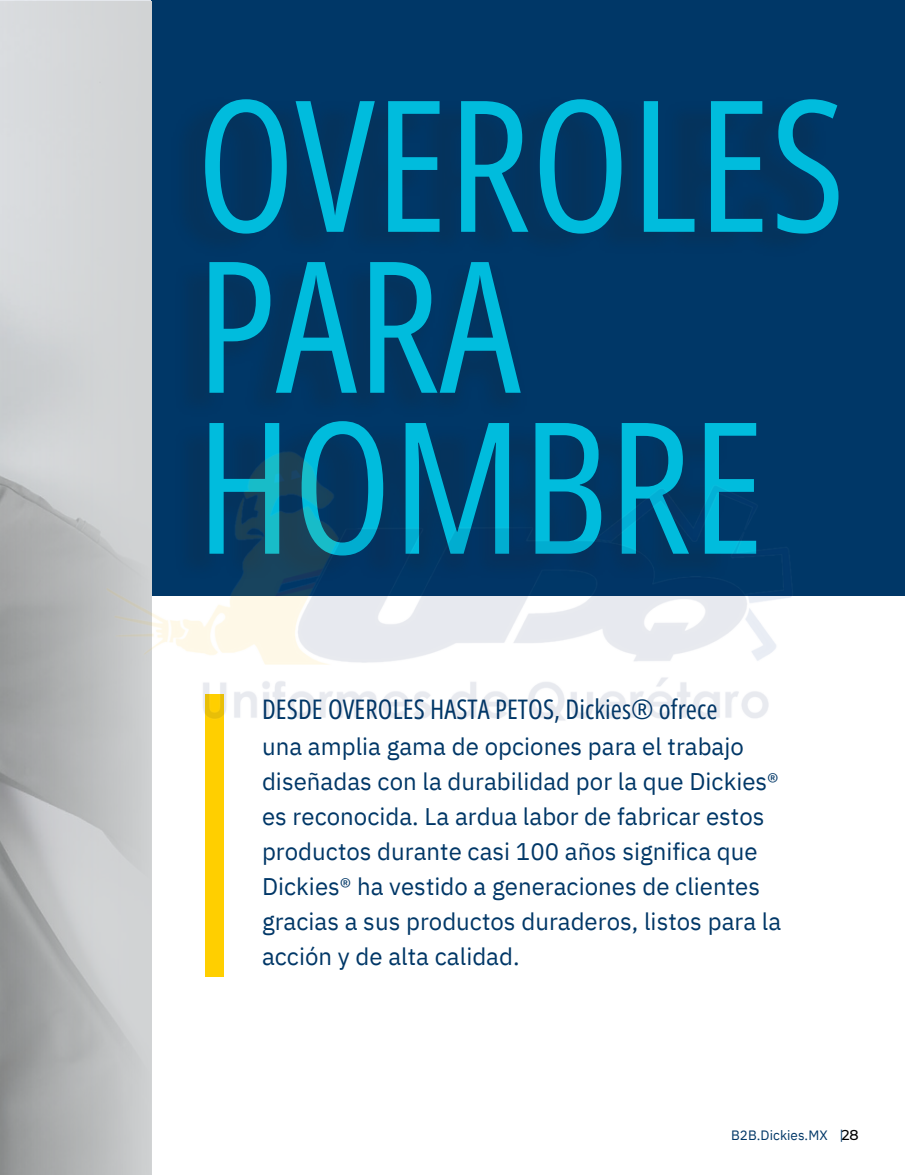
<style>
.page{position:relative;width:905px;height:1175px;background:#fff}
.page>*{position:absolute;margin:0;border:0;box-sizing:border-box;transform-origin:0 0}
.t1{font:183px/160.8px "Open Sans Condensed";color:#00bcdd}
.t2{font:27px "Open Sans Condensed";letter-spacing:.005em;color:#003767}
.t3{font:24px/34.8px "IBM Plex Sans";color:#003767}
.t4{font:500 14.25px "Montserrat";color:#000}
.t5{font:13.5px "IBM Plex Sans";letter-spacing:.005em;color:#003767}
.s1{font-weight:700;color:#fff}
</style>
<div class="page">
<div style="left:151px;top:0;width:753px;height:595px;background:#003767"></div>
<div style="left:205px;top:694px;width:19px;height:282px;background:#ffcf00"></div>
<img style="left:0;top:1px;width:152px;height:1173px">
<img style="left:69px;top:424px;width:767px;height:327px">
<h2 class="t1" style="left:196px;top:80px;width:651px">OVEROLES<br>PARA<br>HOMBRE</h2>
<p class="t2" style="left:262px;top:690px;width:457px">DESDE OVEROLES HASTA PETOS, Dickies® ofrece</p>
<p class="t3" style="left:262px;top:729px;width:520px">una amplia gama de opciones para el trabajo diseñadas con la durabilidad por la que Dickies® es reconocida. La ardua labor de fabricar estos productos durante casi 100 años significa que Dickies® ha vestido a generaciones de clientes gracias a sus productos duraderos, listos para la acción y de alta calidad.</p>
<h1 class="t5" style="left:731px;top:1126px;width:114px">B2B.Dickies.MX <span class="s1">|</span> |</h1>
<p class="t4" style="left:841px;top:1125px;width:19px">28</p>
</div>
